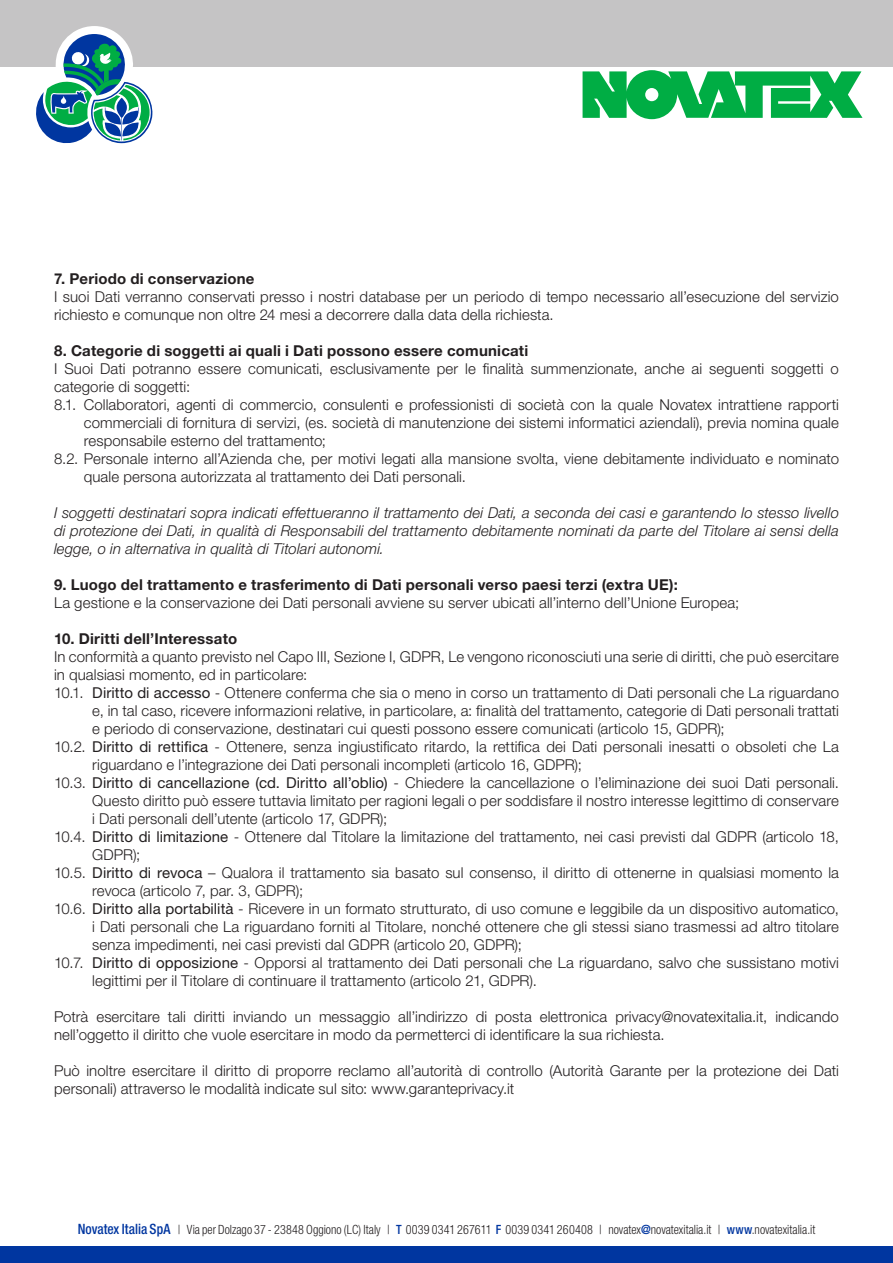
<style>
.page{position:relative;width:893px;height:1263px;background:#fff}
.page>*{position:absolute;margin:0;border:0;box-sizing:border-box;transform-origin:0 0}
.t1{font:300 15px/18px "Helvetica Neue LT Std";letter-spacing:.005em;color:#231f20}
.t2{font:italic 300 15px/18px "Helvetica Neue LT Std";letter-spacing:.005em;color:#231f20;text-align:justify}
.t3{font:700 15px "Helvetica Neue LT Std";letter-spacing:.015em;color:#231f20}
.t4{font:300 condensed 12.75px "Helvetica Neue LT Std";letter-spacing:.005em;color:#231f20;scale:.95 1}
.s1{font-weight:400}
.s2{font-weight:500;font-size:14.25px;color:#0036a0}
.s3{font-weight:500;color:#0036a0}
</style>
<div class="page">
<div style="left:0;top:0;width:893px;height:66px;background:#c5c4c5"></div>
<svg style="left:26px;top:26px;width:135px;height:118px"></svg>
<div style="left:0;top:1247px;width:893px;height:16px;background:#0036a0"></div>
<svg style="left:583px;top:70px;width:279px;height:49px"></svg>
<p class="t3" style="left:54px;top:269px;width:202px">7. Periodo di conservazione</p>
<p class="t1" style="left:54px;top:287px;width:786px">I suoi Dati verranno conservati presso i nostri database per un periodo di tempo necessario all’esecuzione del servizio richiesto e comunque non oltre 24 mesi a decorrere dalla data della richiesta.</p>
<p class="t3" style="left:54px;top:341px;width:476px">8. Categorie di soggetti ai quali i Dati possono essere comunicati</p>
<p class="t1" style="left:54px;top:359px;width:786px">I Suoi Dati potranno essere comunicati, esclusivamente per le finalità summenzionate, anche ai seguenti soggetti o categorie di soggetti:</p>
<p class="t1" style="left:84px;top:395px;width:757px;text-align:justify;text-indent:-30px">8.1. Collaboratori, agenti di commercio, consulenti e professionisti di società con la quale Novatex intrattiene rapporti commerciali di fornitura di servizi, (es. società di manutenzione dei sistemi informatici aziendali), previa nomina quale responsabile esterno del trattamento;</p>
<p class="t1" style="left:84px;top:449px;width:757px;text-indent:-30px">8.2. Personale interno all’Azienda che, per motivi legati alla mansione svolta, viene debitamente individuato e nominato quale persona autorizzata al trattamento dei Dati personali.</p>
<p class="t2" style="left:54px;top:504px;width:786px">I soggetti destinatari sopra indicati effettueranno il trattamento dei Dati, a seconda dei casi e garantendo lo stesso livello di protezione dei Dati, in qualità di Responsabili del trattamento debitamente nominati da parte del Titolare ai sensi della legge, o in alternativa in qualità di Titolari autonomi.</p>
<p class="t3" style="left:54px;top:575px;width:625px">9. Luogo del trattamento e trasferimento di Dati personali verso paesi terzi (extra UE):</p>
<p class="t1" style="left:54px;top:593px;width:687px">La gestione e la conservazione dei Dati personali avviene su server ubicati all’interno dell’Unione Europea;</p>
<p class="t3" style="left:54px;top:629px;width:185px">10. Diritti dell’Interessato</p>
<p class="t1" style="left:54px;top:647px;width:787px">In conformità a quanto previsto nel Capo III, Sezione I, GDPR, Le vengono riconosciuti una serie di diritti, che può esercitare in qualsiasi momento, ed in particolare:</p>
<p class="t1" style="left:92px;top:683px;width:748px;text-align:justify;text-indent:-38px">10.1. <span class="s1">Diritto di accesso</span> - Ottenere conferma che sia o meno in corso un trattamento di Dati personali che La riguardano e, in tal caso, ricevere informazioni relative, in particolare, a: finalità del trattamento, categorie di Dati personali trattati e periodo di conservazione, destinatari cui questi possono essere comunicati (articolo 15, GDPR);</p>
<p class="t1" style="left:92px;top:737px;width:748px;text-indent:-38px">10.2. <span class="s1">Diritto di rettifica</span> - Ottenere, senza ingiustificato ritardo, la rettifica dei Dati personali inesatti o obsoleti che La riguardano e l’integrazione dei Dati personali incompleti (articolo 16, GDPR);</p>
<p class="t1" style="left:92px;top:773px;width:748px;text-align:justify;text-indent:-38px">10.3. <span class="s1">Diritto di cancellazione (cd. Diritto all’oblio)</span> - Chiedere la cancellazione o l’eliminazione dei suoi Dati personali.<br>Questo diritto può essere tuttavia limitato per ragioni legali o per soddisfare il nostro interesse legittimo di conservare i Dati personali dell’utente (articolo 17, GDPR);</p>
<p class="t1" style="left:92px;top:827px;width:748px;text-indent:-38px">10.4. <span class="s1">Diritto di limitazione</span> - Ottenere dal Titolare la limitazione del trattamento, nei casi previsti dal GDPR (articolo 18,<br>GDPR);</p>
<p class="t1" style="left:92px;top:863px;width:748px;text-indent:-38px">10.5. <span class="s1">Diritto di revoca</span> – Qualora il trattamento sia basato sul consenso, il diritto di ottenerne in qualsiasi momento la revoca (articolo 7, par. 3, GDPR);</p>
<p class="t1" style="left:92px;top:899px;width:748px;text-align:justify;text-indent:-38px">10.6. <span class="s1">Diritto alla portabilità</span> - Ricevere in un formato strutturato, di uso comune e leggibile da un dispositivo automatico, i Dati personali che La riguardano forniti al Titolare, nonché ottenere che gli stessi siano trasmessi ad altro titolare senza impedimenti, nei casi previsti dal GDPR (articolo 20, GDPR);</p>
<p class="t1" style="left:92px;top:953px;width:748px;text-indent:-38px">10.7. <span class="s1">Diritto di opposizione</span> - Opporsi al trattamento dei Dati personali che La riguardano, salvo che sussistano motivi legittimi per il Titolare di continuare il trattamento (articolo 21, GDPR).</p>
<p class="t1" style="left:54px;top:1007px;width:786px">Potrà esercitare tali diritti inviando un messaggio all’indirizzo di posta elettronica privacy@novatexitalia.it, indicando nell’oggetto il diritto che vuole esercitare in modo da permetterci di identificare la sua richiesta.</p>
<p class="t1" style="left:54px;top:1061px;width:786px">Può inoltre esercitare il diritto di proporre reclamo all’autorità di controllo (Autorità Garante per la protezione dei Dati personali) attraverso le modalità indicate sul sito: www.garanteprivacy.it</p>
<p class="t4" style="left:78px;top:1222px;width:778px"><span class="s2">Novatex Italia SpA</span> | Via per Dolzago 37 - 23848 Oggiono (LC) Italy | <span class="s3">T</span> 0039 0341 267611 <span class="s3">F</span> 0039 0341 260408 | novatex<span class="s3">@</span>novatexitalia.it | <span class="s3">www</span>.novatexitalia.it</p>
</div>
